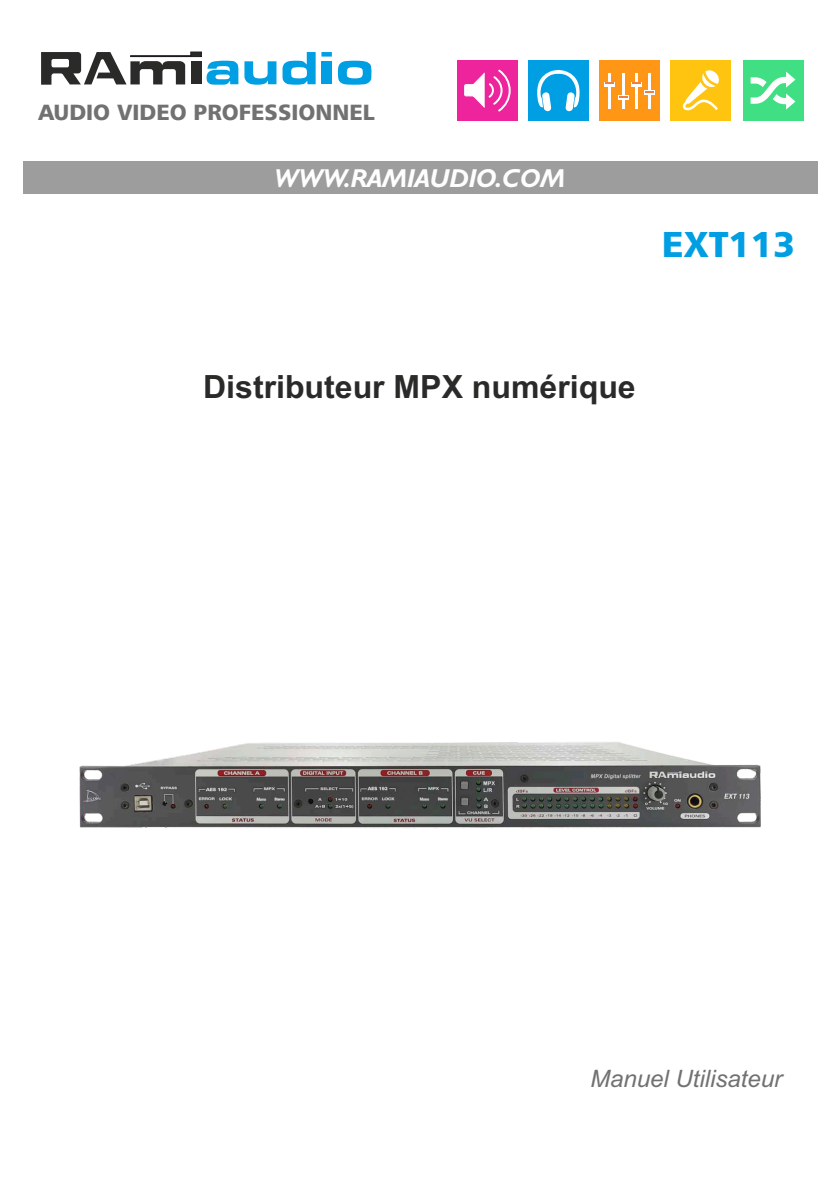
<style>
.page{position:relative;width:840px;height:1191px;background:#fff}
.page>*{position:absolute;margin:0;border:0;box-sizing:border-box;transform-origin:0 0}
.t1{font:36px "Humanist 777 BT Black B";color:#009ee2}
.t2{font:700 32px "Arial";color:#2a2a29}
.t3{font:italic 700 26px "Humanist 521 BT";color:#fefefe}
.t4{font:italic 24px "Arial";color:#717171}
.t5{font:22px "Humanist 777 BT Black B";color:#717171}
</style>
<div class="page">
<div style="left:528px;top:60px;width:60px;height:61px;background:#009ee2"></div>
<div style="left:457px;top:60px;width:60px;height:61px;background:#ed249c"></div>
<div style="left:599px;top:60px;width:60px;height:61px;background:#ff9615"></div>
<div style="left:742px;top:60px;width:60px;height:61px;background:#40df83"></div>
<div style="left:670px;top:60px;width:60px;height:61px;background:#ffc410"></div>
<div style="left:23px;top:162px;width:793px;height:32px;background:#9d9d9d"></div>
<svg style="left:464px;top:69px;width:47px;height:43px"></svg>
<svg style="left:537px;top:70px;width:42px;height:41px"></svg>
<svg style="left:750px;top:71px;width:45px;height:39px"></svg>
<svg style="left:682px;top:70px;width:37px;height:40px"></svg>
<hr style="left:608px;top:73px;width:3px;height:35px;background:#fefefe">
<hr style="left:621px;top:73px;width:3px;height:35px;background:#fefefe">
<hr style="left:634px;top:73px;width:3px;height:35px;background:#fefefe">
<hr style="left:647px;top:73px;width:3px;height:35px;background:#fefefe">
<svg style="left:604px;top:82px;width:10px;height:4px"></svg>
<svg style="left:618px;top:95px;width:10px;height:5px"></svg>
<svg style="left:631px;top:82px;width:10px;height:4px"></svg>
<svg style="left:644px;top:91px;width:10px;height:4px"></svg>
<svg style="left:644px;top:91px;width:9px;height:2px"></svg>
<svg style="left:321px;top:52px;width:10px;height:5px"></svg>
<div style="left:321px;top:61px;width:10px;height:23px;background:#009ee2"></div>
<svg style="left:338px;top:61px;width:33px;height:24px"></svg>
<svg style="left:282px;top:52px;width:33px;height:33px"></svg>
<svg style="left:244px;top:61px;width:32px;height:24px"></svg>
<svg style="left:41px;top:51px;width:197px;height:34px"></svg>
<img style="left:79px;top:742px;width:681px;height:86px">
<p class="t5" style="left:38px;top:104px;width:338px">AUDIO VIDEO PROFESSIONNEL</p>
<p class="t3" style="left:274px;top:168px;width:292px">WWW.RAMIAUDIO.COM</p>
<p class="t1" style="left:661px;top:230px;width:135px">EXT113</p>
<p class="t2" style="left:203px;top:374px;width:434px">Distributeur MPX numérique</p>
<p class="t4" style="left:589px;top:1069px;width:194px">Manuel Utilisateur</p>
</div>
